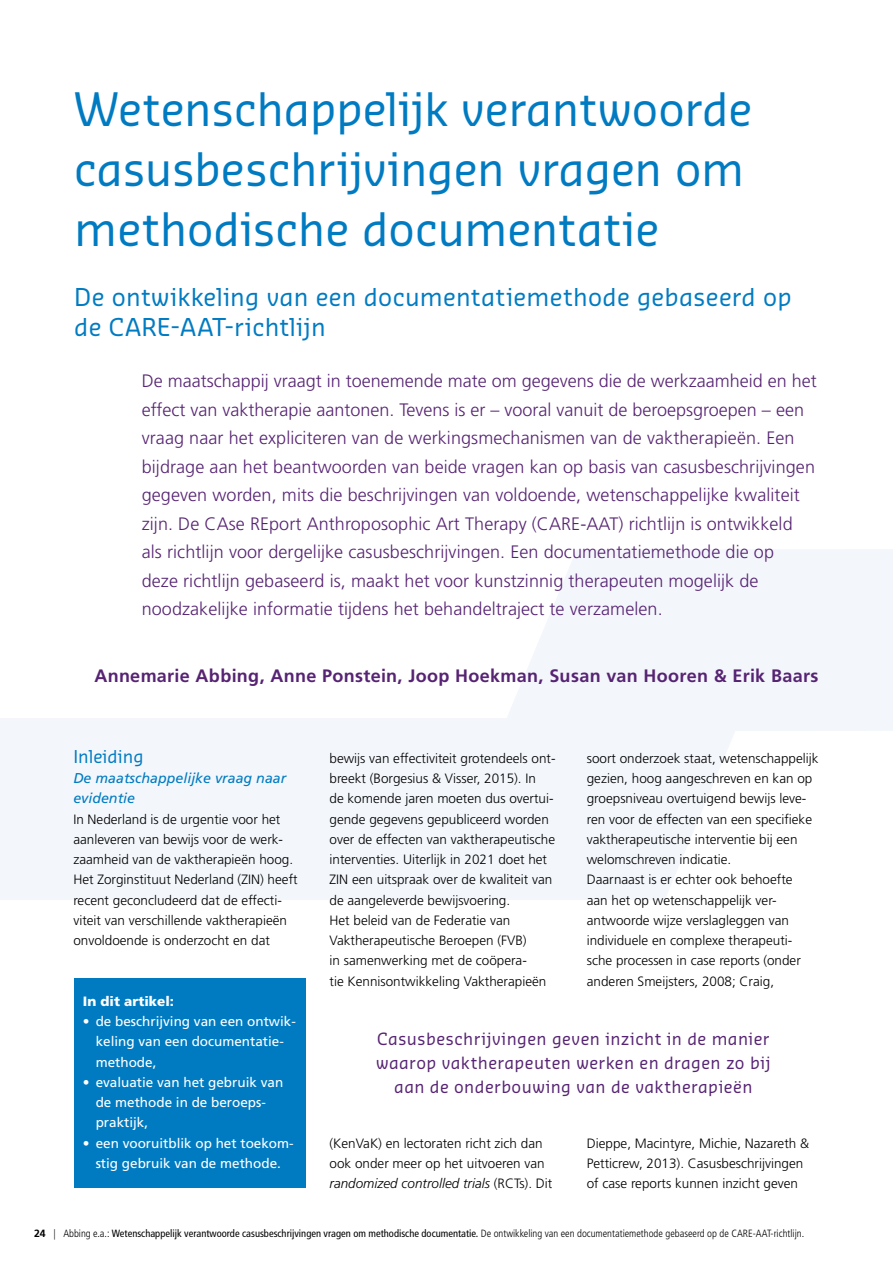
<style>
.page{position:relative;width:893px;height:1263px;background:#fff}
.page>*{position:absolute;margin:0;border:0;box-sizing:border-box;transform-origin:0 0}
.t1{font:45px/60px "Sansa Pro";letter-spacing:-.005em;color:#007bc2}
.t2{font:24px/30px "Sansa Pro";letter-spacing:.01em;color:#007bc2}
.t3{font:300 18px/28.5px "Frutiger LT Std";letter-spacing:.005em;color:#572473}
.t4{font:700 18px "Frutiger LT Std";letter-spacing:.02em;color:#572473}
.t5{font:17.25px "Sansa Pro";color:#007bc2}
.t6{font:16.5px/24px "Sansa Pro";letter-spacing:.025em;color:#572473;text-align:center}
.t7{font:italic 14.25px/20.2px "Frutiger LT Std";color:#007bc2}
.t8{font:300 13.5px/20.2px "Frutiger LT Std";color:#000}
.t9{font:13.5px/20.2px "Frutiger LT Std";color:#fff}
.t10{font:900 13.5px "Frutiger LT Std";color:#fff}
.t11{font:300 condensed 10.5px "Frutiger LT Std";color:#000}
.s1{font-style:italic}
.s2{font-weight:700;font-stretch:normal}
.s3{font-weight:400}
</style>
<div class="page">
<svg style="left:0;top:550px;width:893px;height:350px;fill:#f3f6fb"></svg>
<div style="left:74px;top:978px;width:232px;height:210px;background:#007bc2"></div>
<h1 class="t1" style="left:74px;top:78px;width:680px">Wetenschappelijk verantwoorde casusbeschrijvingen vragen om methodische documentatie</h1>
<h2 class="t2" style="left:74px;top:281px;width:719px">De ontwikkeling van een documentatiemethode gebaseerd op de CARE-AAT-richtlijn</h2>
<p class="t3" style="left:142px;top:367px;width:677px">De maatschappij vraagt in toenemende mate om gegevens die de werkzaamheid en het effect van vaktherapie aantonen. Tevens is er – vooral vanuit de beroepsgroepen – een vraag naar het expliciteren van de werkingsmechanismen van de vaktherapieën. Een bijdrage aan het beantwoorden van beide vragen kan op basis van casusbeschrijvingen gegeven worden, mits die beschrijvingen van voldoende, wetenschappelijke kwaliteit zijn. De CAse REport Anthroposophic Art Therapy (CARE-AAT) richtlijn is ontwikkeld als richtlijn voor dergelijke casusbeschrijvingen. Een documentatiemethode die op<br>deze richtlijn gebaseerd is, maakt het voor kunstzinnig therapeuten mogelijk de noodzakelijke informatie tijdens het behandeltraject te verzamelen.</p>
<h3 class="t4" style="left:94px;top:665px;width:726px">Annemarie Abbing, Anne Ponstein, Joop Hoekman, Susan van Hooren &amp; Erik Baars</h3>
<p class="t5" style="left:73px;top:745px;width:72px">Inleiding</p>
<p class="t7" style="left:73px;top:768px;width:215px">De maatschappelijke vraag naar evidentie</p>
<p class="t8" style="left:73px;top:809px;width:226px">In Nederland is de urgentie voor het aanleveren van bewijs voor de werk&shy;zaamheid van de vaktherapieën hoog.<br>Het Zorginstituut Nederland (ZIN) heeft recent geconcludeerd dat de effecti&shy;viteit van verschillende vaktherapieën onvoldoende is onderzocht en dat</p>
<p class="t10" style="left:83px;top:993px;width:93px">In dit artikel:</p>
<p class="t9" style="left:96px;top:1011px;width:202px;text-indent:-13px">• de beschrijving van een ontwik&shy;keling van een documentatie&shy;methode,</p>
<p class="t9" style="left:96px;top:1072px;width:189px;text-indent:-13px">• evaluatie van het gebruik van de methode in de beroeps&shy;praktijk,</p>
<p class="t9" style="left:83px;top:1133px;width:212px;text-align:center">• een vooruitblik op het toekom&shy;stig gebruik van de methode.</p>
<p class="t8" style="left:330px;top:748px;width:228px">bewijs van effectiviteit grotendeels ont&shy;breekt (Borgesius &amp; Visser, 2015). In<br>de komende jaren moeten dus overtui&shy;gende gegevens gepubliceerd worden over de effecten van vaktherapeutische interventies. Uiterlijk in 2021 doet het ZIN een uitspraak over de kwaliteit van de aangeleverde bewijsvoering.<br>Het beleid van de Federatie van Vaktherapeutische Beroepen (FVB)<br>in samenwerking met de coöpera-<br>tie Kennisontwikkeling Vaktherapieën</p>
<p class="t8" style="left:587px;top:748px;width:233px">soort onderzoek staat, wetenschappelijk gezien, hoog aangeschreven en kan op groepsniveau overtuigend bewijs leve&shy;ren voor de effecten van een specifieke vaktherapeutische interventie bij een welomschreven indicatie.<br>Daarnaast is er echter ook behoefte<br>aan het op wetenschappelijk ver&shy;antwoorde wijze verslagleggen van individuele en complexe therapeuti&shy;sche processen in case reports (onder anderen Smeijsters, 2008; Craig,</p>
<p class="t6" style="left:376px;top:1026px;width:396px">Casusbeschrijvingen geven inzicht in de manier waarop vaktherapeuten werken en dragen zo bij aan de onderbouwing van de vaktherapieën</p>
<p class="t8" style="left:330px;top:1133px;width:224px">(KenVaK) en lectoraten richt zich dan ook onder meer op het uitvoeren van <span class="s1">randomized controlled trials</span> (RCTs). Dit</p>
<p class="t8" style="left:587px;top:1133px;width:224px">Dieppe, Macintyre, Michie, Nazareth &amp;<br>Petticrew, 2013). Casusbeschrijvingen of case reports kunnen inzicht geven</p>
<p class="t11" style="left:34px;top:1227px;width:772px"><span class="s2">24</span> | Abbing e.a.: <span class="s3">Wetenschappelijk verantwoorde casusbeschrijvingen vragen om methodische documentatie.</span> De ontwikkeling van een documentatiemethode gebaseerd op de CARE-AAT-richtlijn.</p>
</div>
